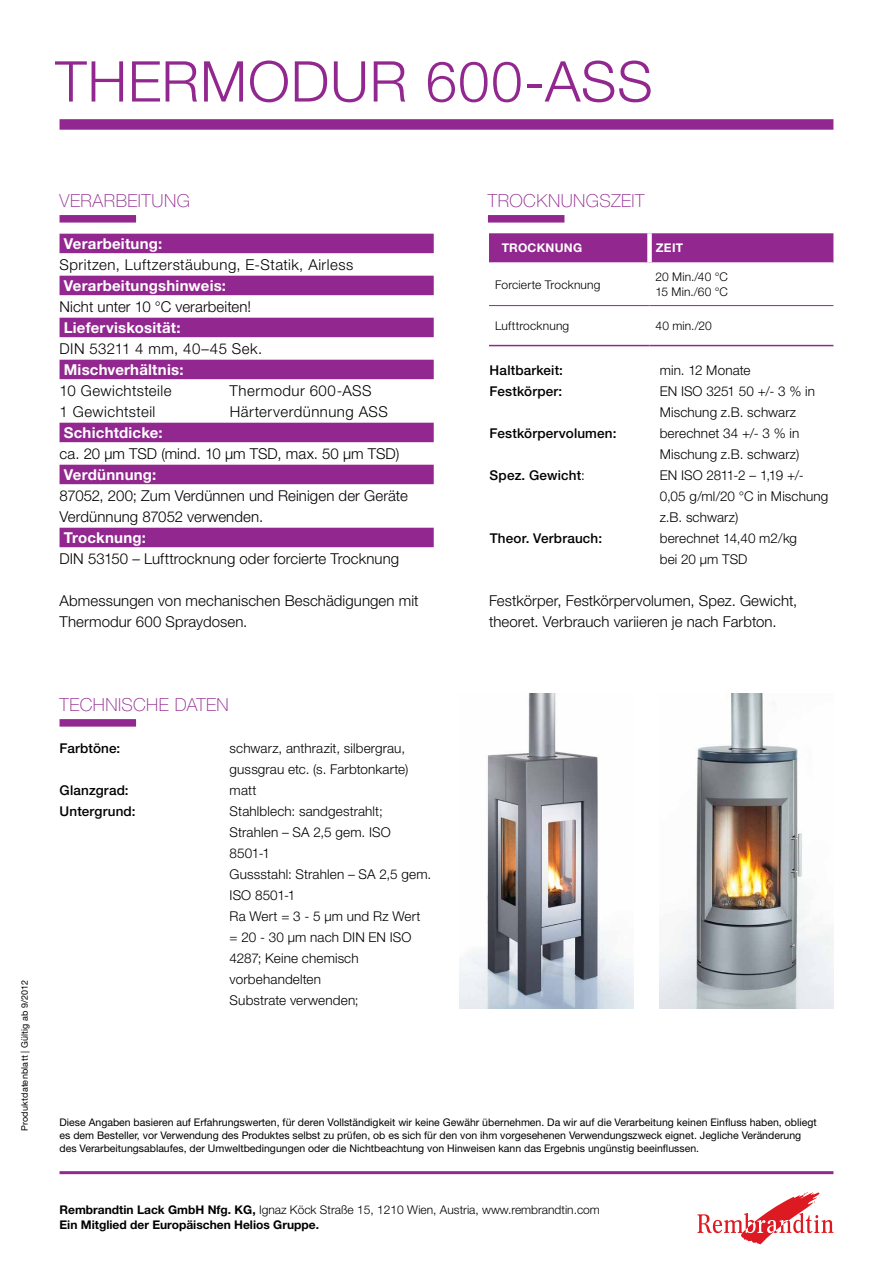
<style>
.page{position:relative;width:893px;height:1263px;background:#fff}
.page>*{position:absolute;margin:0;border:0;box-sizing:border-box;transform-origin:0 0}
.t1{font:300 56.25px "Helvetica Neue LT Pro";letter-spacing:.015em;color:#92278f}
.t2{font:100 18px "Helvetica Neue LT Pro";letter-spacing:.025em;color:#92278f}
.t3{font:300 15px/21px "Helvetica Neue LT Pro";letter-spacing:.01em;color:#000}
.t4{font:300 15px "Helvetica Neue LT Pro";letter-spacing:.03em;color:#000}
.t5{font:700 15px "Helvetica Neue LT Pro";letter-spacing:.015em;color:#fff}
.t6{font:300 13.5px/21px "Helvetica Neue LT Pro";letter-spacing:.01em;color:#000}
.t7{font:500 13.5px "Helvetica Neue LT Pro";letter-spacing:.015em;color:#000}
.t8{font:700 12px/15px "Helvetica Neue LT Pro";color:#000}
.t9{font:300 12px/14.4px "Helvetica Neue LT Pro";letter-spacing:.015em;color:#000}
.t10{font:700 12px "Helvetica Neue LT Pro";letter-spacing:.02em;color:#fff}
.t11{font:10.5px/12.6px "Helvetica Neue LT Pro";color:#000}
.t12{font:9px "Helvetica Neue LT Pro";letter-spacing:.02em;color:#000}
.s1{font-weight:300}
</style>
<div class="page">
<hr style="left:60px;top:1171px;width:773px;height:3px;background:#92278f">
<svg style="left:697px;top:1192px;width:136px;height:52px"></svg>
<div style="left:60px;top:119px;width:773px;height:11px;background:#92278f"></div>
<div style="left:60px;top:234px;width:374px;height:19px;background:#92278f"></div>
<div style="left:60px;top:276px;width:374px;height:19px;background:#92278f"></div>
<div style="left:60px;top:318px;width:374px;height:19px;background:#92278f"></div>
<div style="left:60px;top:360px;width:374px;height:19px;background:#92278f"></div>
<div style="left:60px;top:423px;width:374px;height:19px;background:#92278f"></div>
<div style="left:60px;top:465px;width:374px;height:19px;background:#92278f"></div>
<div style="left:60px;top:528px;width:374px;height:19px;background:#92278f"></div>
<div style="left:60px;top:719px;width:76px;height:8px;background:#92278f"></div>
<div style="left:488px;top:215px;width:76px;height:8px;background:#92278f"></div>
<div style="left:489px;top:233px;width:344px;height:29px;background:#92278f"></div>
<div style="left:647px;top:233px;width:5px;height:29px;background:#fff"></div>
<hr style="left:489px;top:305px;width:160px;height:1px;background:#92278f">
<hr style="left:489px;top:345px;width:160px;height:1px;background:#92278f">
<hr style="left:649px;top:305px;width:184px;height:1px;background:#92278f">
<hr style="left:649px;top:345px;width:184px;height:1px;background:#92278f">
<img style="left:459px;top:694px;width:175px;height:315px">
<img style="left:659px;top:694px;width:174px;height:315px">
<div style="left:60px;top:215px;width:76px;height:8px;background:#92278f"></div>
<h1 class="t1" style="left:55px;top:47px;width:561px">THERMODUR 600-ass</h1>
<p class="t12" style="left:19px;top:1131px;width:152px;rotate:-90deg">Produktdatenblatt | Gültig ab 9/2012</p>
<h2 class="t2" style="left:60px;top:189px;width:132px">VERARBEITUNG</h2>
<p class="t5" style="left:64px;top:234px;width:100px">Verarbeitung:</p>
<p class="t4" style="left:60px;top:255px;width:295px">Spritzen, Luftzerstäubung, E-Statik, Airless</p>
<p class="t5" style="left:64px;top:276px;width:164px">Verarbeitungshinweis:</p>
<p class="t3" style="left:60px;top:295px;width:193px">Nicht unter 10 °C verarbeiten!</p>
<p class="t5" style="left:64px;top:318px;width:118px">Lieferviskosität:</p>
<p class="t3" style="left:60px;top:337px;width:204px">DIN 53211 4 mm, 40–45 Sek.</p>
<p class="t5" style="left:64px;top:360px;width:121px">Mischverhältnis:</p>
<p class="t4" style="left:60px;top:381px;width:113px">10 Gewichtsteile</p>
<p class="t4" style="left:230px;top:381px;width:143px">Thermodur 600-ASS</p>
<p class="t4" style="left:60px;top:402px;width:97px">1 Gewichtsteil</p>
<p class="t4" style="left:230px;top:402px;width:160px">Härterverdünnung ASS</p>
<p class="t5" style="left:64px;top:423px;width:100px">Schichtdicke:</p>
<p class="t3" style="left:60px;top:442px;width:341px">ca. 20 μm TSD (mind. 10 μm TSD, max. 50 μm TSD)</p>
<p class="t5" style="left:64px;top:465px;width:94px">Verdünnung:</p>
<p class="t3" style="left:60px;top:484px;width:350px">87052, 200; Zum Verdünnen und Reinigen der Geräte<br>Verdünnung 87052 verwenden.</p>
<p class="t5" style="left:64px;top:528px;width:84px">Trocknung:</p>
<p class="t3" style="left:60px;top:547px;width:341px">DIN 53150 – Lufttrocknung oder forcierte Trocknung</p>
<h2 class="t2" style="left:488px;top:189px;width:158px">TROCKNUNGSZEIT</h2>
<p class="t10" style="left:502px;top:241px;width:82px">TROCKNUNG</p>
<p class="t10" style="left:656px;top:241px;width:29px">ZEIT</p>
<p class="t9" style="left:495px;top:277px;width:107px">Forcierte Trocknung</p>
<p class="t9" style="left:655px;top:270px;width:74px">20 Min./40 °C<br>15 Min./60 °C</p>
<p class="t9" style="left:495px;top:318px;width:76px">Lufttrocknung</p>
<p class="t9" style="left:655px;top:318px;width:58px">40 min./20</p>
<p class="t7" style="left:490px;top:362px;width:75px">Haltbarkeit:</p>
<p class="t6" style="left:660px;top:359px;width:92px">min. 12 Monate</p>
<p class="t7" style="left:490px;top:383px;width:74px">Festkörper:</p>
<p class="t6" style="left:660px;top:380px;width:157px">EN ISO 3251 50 +/- 3 % in<br>Mischung z.B. schwarz</p>
<p class="t7" style="left:490px;top:425px;width:128px">Festkörpervolumen:</p>
<p class="t6" style="left:660px;top:422px;width:141px">berechnet 34 +/- 3 % in<br>Mischung z.B. schwarz)</p>
<p class="t7" style="left:490px;top:467px;width:97px">Spez. Gewicht<span class="s1">:</span></p>
<p class="t6" style="left:660px;top:464px;width:170px">EN ISO 2811-2 – 1,19 +/-<br>0,05 g/ml/20 °C in Mischung z.B. schwarz)</p>
<p class="t7" style="left:490px;top:530px;width:114px">Theor. Verbrauch:</p>
<p class="t6" style="left:660px;top:527px;width:139px">berechnet 14,40 m2/kg bei 20 μm TSD</p>
<p class="t3" style="left:60px;top:589px;width:361px">Abmessungen von mechanischen Beschädigungen mit<br>Thermodur 600 Spraydosen.</p>
<p class="t3" style="left:489px;top:589px;width:310px">Festkörper, Festkörpervolumen, Spez. Gewicht, theoret. Verbrauch variieren je nach Farbton.</p>
<h2 class="t2" style="left:60px;top:693px;width:171px">TECHNISCHE DATEN</h2>
<p class="t7" style="left:60px;top:740px;width:62px">Farbtöne:</p>
<p class="t6" style="left:230px;top:737px;width:180px">schwarz, anthrazit, silbergrau, gussgrau etc. (s. Farbtonkarte)</p>
<p class="t7" style="left:60px;top:782px;width:71px">Glanzgrad:</p>
<p class="t6" style="left:230px;top:779px;width:28px">matt</p>
<p class="t7" style="left:60px;top:803px;width:78px">Untergrund:</p>
<p class="t6" style="left:230px;top:800px;width:203px">Stahlblech: sandgestrahlt;<br>Strahlen – SA 2,5 gem. ISO<br>8501-1<br>Gussstahl: Strahlen – SA 2,5 gem.<br>ISO 8501-1<br>Ra Wert = 3 - 5 μm und Rz Wert = 20 - 30 μm nach DIN EN ISO<br>4287; Keine chemisch vorbehandelten<br>Substrate verwenden;</p>
<p class="t11" style="left:60px;top:1116px;width:759px">Diese Angaben basieren auf Erfahrungswerten, für deren Vollständigkeit wir keine Gewähr übernehmen. Da wir auf die Verarbeitung keinen Einfluss haben, obliegt es dem Besteller, vor Verwendung des Produktes selbst zu prüfen, ob es sich für den von ihm vorgesehenen Verwendungszweck eignet. Jegliche Veränderung des Verarbeitungsablaufes, der Umweltbedingungen oder die Nichtbeachtung von Hinweisen kann das Ergebnis ungünstig beeinflussen.</p>
<p class="t8" style="left:60px;top:1201px;width:542px">Rembrandtin Lack GmbH Nfg. KG, <span class="s1">Ignaz Köck Straße 15, 1210 Wien, Austria, www.rembrandtin.com<br></span>Ein Mitglied der Europäischen Helios Gruppe.</p>
</div>
